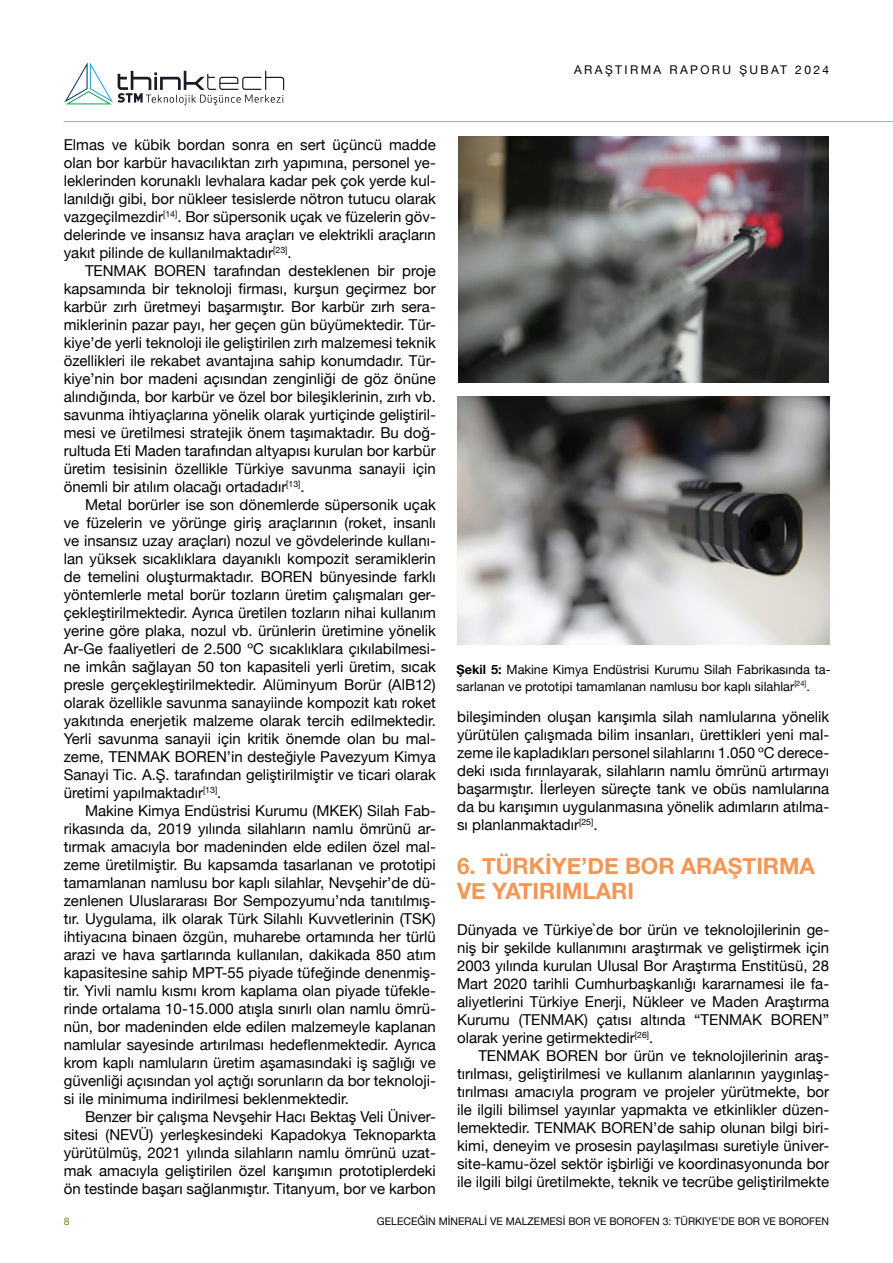
<style>
.page{position:relative;width:893px;height:1263px;background:#fff}
.page>*{position:absolute;margin:0;border:0;box-sizing:border-box;transform-origin:0 0}
.t1{font:700 22.5px/25.5px "Helvetica Neue";color:#f49655}
.t2{font:15px/18px "Helvetica Neue";color:#000;text-align:justify}
.t3{font:12.75px/16.5px "Helvetica Neue";color:#000}
.t4{font:12px "Helvetica Neue";letter-spacing:.2em;color:#000}
.t5{font:10.5px "Helvetica Neue";color:#000}
.t6{font:10.5px "Helvetica Neue";color:#768d2e}
.s1{font-weight:700}
</style>
<div class="page">
<hr style="left:64px;top:121px;width:829px;height:1px;background:#f49655">
<svg style="left:64px;top:62px;width:220px;height:43px"></svg>
<img style="left:457px;top:396px;width:372px;height:248px">
<img style="left:458px;top:136px;width:370px;height:247px">
<p class="t4" style="left:574px;top:61px;width:257px">ARAŞTIRMA RAPORU ŞUBAT 2024</p>
<p class="t2" style="left:64px;top:137px;width:374px">Elmas ve kübik bordan sonra en sert üçüncü madde olan bor karbür havacılıktan zırh yapımına, personel ye&shy;leklerinden korunaklı levhalara kadar pek çok yerde kul&shy;lanıldığı gibi, bor nükleer tesislerde nötron tutucu olarak vazgeçilmezdir<sup>[14]</sup>. Bor süpersonik uçak ve füzelerin göv&shy;delerinde ve insansız hava araçları ve elektrikli araçların yakıt pilinde de kullanılmaktadır<sup>[23]</sup>.</p>
<p class="t2" style="left:64px;top:263px;width:374px;text-indent:21px">TENMAK BOREN tarafından desteklenen bir proje kapsamında bir teknoloji firması, kurşun geçirmez bor karbür zırh üretmeyi başarmıştır. Bor karbür zırh sera&shy;miklerinin pazar payı, her geçen gün büyümektedir. Tür&shy;kiye’de yerli teknoloji ile geliştirilen zırh malzemesi teknik özellikleri ile rekabet avantajına sahip konumdadır. Tür&shy;kiye’nin bor madeni açısından zenginliği de göz önüne alındığında, bor karbür ve özel bor bileşiklerinin, zırh vb. savunma ihtiyaçlarına yönelik olarak yurtiçinde geliştiril&shy;mesi ve üretilmesi stratejik önem taşımaktadır. Bu doğ&shy;rultuda Eti Maden tarafından altyapısı kurulan bor karbür üretim tesisinin özellikle Türkiye savunma sanayii için önemli bir atılım olacağı ortadadır<sup>[13]</sup>.</p>
<p class="t2" style="left:64px;top:497px;width:374px;text-indent:21px">Metal borürler ise son dönemlerde süpersonik uçak ve füzelerin ve yörünge giriş araçlarının (roket, insanlı ve insansız uzay araçları) nozul ve gövdelerinde kullanı&shy;lan yüksek sıcaklıklara dayanıklı kompozit seramiklerin de temelini oluşturmaktadır. BOREN bünyesinde farklı yöntemlerle metal borür tozların üretim çalışmaları ger&shy;çekleştirilmektedir. Ayrıca üretilen tozların nihai kullanım yerine göre plaka, nozul vb. ürünlerin üretimine yönelik Ar-Ge faaliyetleri de 2.500 ºC sıcaklıklara çıkılabilmesi&shy;ne imkân sağlayan 50 ton kapasiteli yerli üretim, sıcak presle gerçekleştirilmektedir. Alüminyum Borür (AlB12) olarak özellikle savunma sanayiinde kompozit katı roket yakıtında enerjetik malzeme olarak tercih edilmektedir.<br>Yerli savunma sanayii için kritik önemde olan bu mal&shy;zeme, TENMAK BOREN’in desteğiyle Pavezyum Kimya Sanayi Tic. A.Ş. tarafından geliştirilmiştir ve ticari olarak üretimi yapılmaktadır<sup>[13]</sup>.</p>
<p class="t2" style="left:64px;top:803px;width:374px;text-indent:21px">Makine Kimya Endüstrisi Kurumu (MKEK) Silah Fab&shy;rikasında da, 2019 yılında silahların namlu ömrünü ar&shy;tırmak amacıyla bor madeninden elde edilen özel mal&shy;zeme üretilmiştir. Bu kapsamda tasarlanan ve prototipi tamamlanan namlusu bor kaplı silahlar, Nevşehir’de dü&shy;zenlenen Uluslararası Bor Sempozyumu’nda tanıtılmış&shy;tır. Uygulama, ilk olarak Türk Silahlı Kuvvetlerinin (TSK) ihtiyacına binaen özgün, muharebe ortamında her türlü arazi ve hava şartlarında kullanılan, dakikada 850 atım kapasitesine sahip MPT-55 piyade tüfeğinde denenmiş&shy;tir. Yivli namlu kısmı krom kaplama olan piyade tüfekle&shy;rinde ortalama 10-15.000 atışla sınırlı olan namlu ömrü&shy;nün, bor madeninden elde edilen malzemeyle kaplanan namlular sayesinde artırılması hedeflenmektedir. Ayrıca krom kaplı namluların üretim aşamasındaki iş sağlığı ve güvenliği açısından yol açtığı sorunların da bor teknoloji&shy;si ile minimuma indirilmesi beklenmektedir.</p>
<p class="t2" style="left:64px;top:1109px;width:374px;text-indent:21px">Benzer bir çalışma Nevşehir Hacı Bektaş Veli Üniver&shy;sitesi (NEVÜ) yerleşkesindeki Kapadokya Teknoparkta yürütülmüş, 2021 yılında silahların namlu ömrünü uzat&shy;mak amacıyla geliştirilen özel karışımın prototiplerdeki ön testinde başarı sağlanmıştır. Titanyum, bor ve karbon</p>
<p class="t3" style="left:457px;top:662px;width:376px"><span class="s1">Şekil 5:</span> Makine Kimya Endüstrisi Kurumu Silah Fabrikasında ta&shy;sarlanan ve prototipi tamamlanan namlusu bor kaplı silahlar<sup>[24]</sup>.</p>
<p class="t2" style="left:457px;top:708px;width:374px">bileşiminden oluşan karışımla silah namlularına yönelik yürütülen çalışmada bilim insanları, ürettikleri yeni mal&shy;zeme ile kapladıkları personel silahlarını 1.050 ºC derece&shy;deki ısıda fırınlayarak, silahların namlu ömrünü artırmayı başarmıştır. İlerleyen süreçte tank ve obüs namlularına da bu karışımın uygulanmasına yönelik adımların atılma&shy;sı planlanmaktadır<sup>[25]</sup>.</p>
<h1 class="t1" style="left:457px;top:853px;width:359px">6. TÜRKİYE’DE BOR ARAŞTIRMA<br>VE YATIRIMLARI</h1>
<p class="t2" style="left:457px;top:921px;width:374px">Dünyada ve Türkiye`de bor ürün ve teknolojilerinin ge&shy;niş bir şekilde kullanımını araştırmak ve geliştirmek için 2003 yılında kurulan Ulusal Bor Araştırma Enstitüsü, 28<br>Mart 2020 tarihli Cumhurbaşkanlığı kararnamesi ile fa&shy;aliyetlerini Türkiye Enerji, Nükleer ve Maden Araştırma Kurumu (TENMAK) çatısı altında “TENMAK BOREN” olarak yerine getirmektedir<sup>[26]</sup>.</p>
<p class="t2" style="left:457px;top:1047px;width:374px;text-indent:21px">TENMAK BOREN bor ürün ve teknolojilerinin araş&shy;tırılması, geliştirilmesi ve kullanım alanlarının yaygınlaş&shy;tırılması amacıyla program ve projeler yürütmekte, bor ile ilgili bilimsel yayınlar yapmakta ve etkinlikler düzen&shy;lemektedir. TENMAK BOREN’de sahip olunan bilgi biri&shy;kimi, deneyim ve prosesin paylaşılması suretiyle üniver&shy;site-kamu-özel sektör işbirliği ve koordinasyonunda bor ile ilgili bilgi üretilmekte, teknik ve tecrübe geliştirilmekte</p>
<p class="t6" style="left:64px;top:1214px;width:7px">8</p>
<p class="t5" style="left:377px;top:1214px;width:454px">GELECEĞİN MİNERALİ VE MALZEMESİ BOR VE BOROFEN 3: TÜRKIYE’DE BOR VE BOROFEN</p>
</div>
